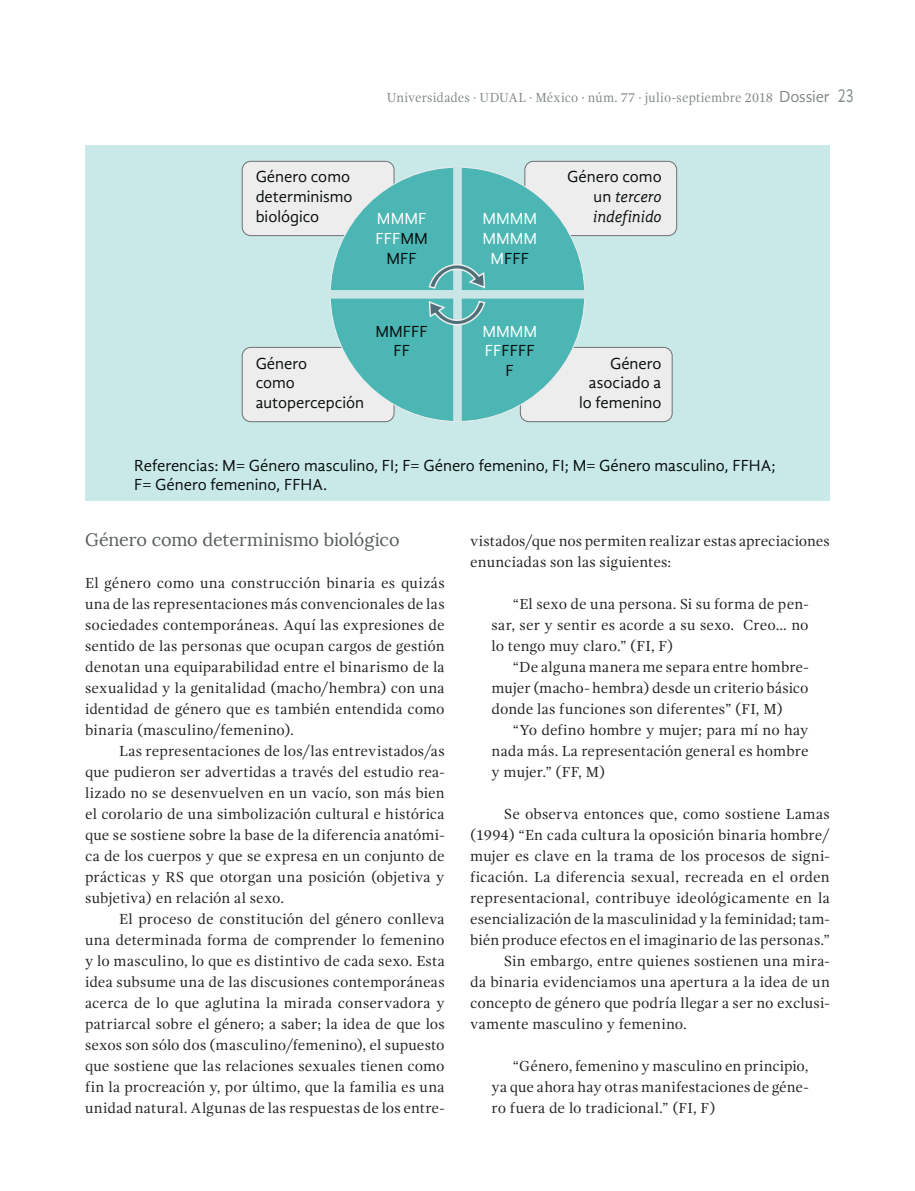
<style>
.page{position:relative;width:915px;height:1191px;background:#fff}
.page>*{position:absolute;margin:0;border:0;box-sizing:border-box;transform-origin:0 0}
.Art_-_subtítulo_2{font:18px "Lora";letter-spacing:-.01em;color:#575e5c}
.t1{font:16.5px/19.8px "Gandhi Sans";color:#080d0c}
.t2{font:16.5px/19.8px "Gandhi Sans";color:#fff;text-align:center}
.t3{font:italic 16.5px/19.8px "Gandhi Sans";letter-spacing:-.01em;color:#080d0c;text-align:justify}
.Art_-_Cuerpo_de_txt{font:15px/21px "Gandhi Serif";letter-spacing:.01em;color:#20231e;text-align:justify}
.Art_-_Cita{font:15px/21px "Gandhi Serif";letter-spacing:.005em;color:#20231e;text-align:justify}
.Art_-_1er_párrafo{font:15px/21px "Gandhi Serif";letter-spacing:.005em;color:#20231e;text-align:justify}
.t4{font:13.5px "Gandhi Serif";letter-spacing:.01em;color:#818888;scale:.95 1}
.s1{font-family:"Gandhi Sans";font-size:16.5px}
.s2{font-family:"Gandhi Sans";font-size:19.5px}
.s3{color:#080d0c}
.s4{font-style:normal}
</style>
<div class="page">
<div style="left:85px;top:145px;width:744px;height:355px;background:#c9e9e8"></div>
<div style="left:242px;top:161px;width:152px;height:75px;background:#ededed;border-radius:9px"></div>
<div style="left:242px;top:161px;width:152px;height:75px;border:1px solid #717071;border-radius:9px"></div>
<div style="left:242px;top:347px;width:152px;height:75px;background:#ededed;border-radius:9px"></div>
<div style="left:242px;top:347px;width:152px;height:75px;border:1px solid #717071;border-radius:9px"></div>
<div style="left:524px;top:161px;width:152px;height:75px;background:#ededed;border-radius:9px"></div>
<div style="left:524px;top:161px;width:153px;height:75px;border:1px solid #717071;border-radius:9px"></div>
<div style="left:520px;top:347px;width:152px;height:75px;background:#ededed;border-radius:9px"></div>
<div style="left:519px;top:347px;width:153px;height:75px;border:1px solid #717071;border-radius:9px"></div>
<svg style="left:330px;top:167px;width:255px;height:254px;fill:#4bb6b4"></svg>
<svg style="left:427px;top:256px;width:59px;height:34px;background:#6eb9b9"></svg>
<svg style="left:428px;top:300px;width:58px;height:34px;background:#6eb9b9"></svg>
<p class="t4" style="left:387px;top:90px;width:493px">Universidades · UDUAL · México · núm. 77 · julio-septiembre 2018 <span class="s1">Dossier</span> <span class="s2">23</span></p>
<p class="t1" style="left:255px;top:167px;width:98px">Género como determinismo biológico</p>
<p class="t2" style="left:375px;top:209px;width:54px">MMMF<br>FFF<span class="s3">MM<br>MFF</span></p>
<p class="t2" style="left:482px;top:209px;width:56px">MMMM<br>MMMM<br>M<span class="s3">FFF</span></p>
<p class="t1" style="left:255px;top:353px;width:110px">Género<br>como autopercepción</p>
<p class="t1" style="left:375px;top:321px;width:54px;text-align:center">MMFFF<br>FF</p>
<p class="t2" style="left:482px;top:321px;width:56px">MMMM<br>FF<span class="s3">FFFF<br>F</span></p>
<p class="t3" style="left:593px;top:167px;width:70px;text-indent:-26px"><span class="s4">Género como un</span> tercero indefinido</p>
<p class="t1" style="left:579px;top:353px;width:84px;text-align:right">Género asociado a lo femenino</p>
<p class="t1" style="left:134px;top:455px;width:642px">Referencias: M= Género masculino, FI; F= Género femenino, FI; M= Género masculino, FFHA;<br>F= Género femenino, FFHA.</p>
<p class="Art_-_subtítulo_2" style="left:85px;top:529px;width:316px">Género como determinismo biológico</p>
<p class="Art_-_1er_párrafo" style="left:85px;top:573px;width:361px">El género como una construcción binaria es quizás una de las representaciones más convencionales de las sociedades contemporáneas. Aquí las expresiones de sentido de las personas que ocupan cargos de gestión denotan una equiparabilidad entre el binarismo de la sexualidad y la genitalidad (macho/hembra) con una identidad de género que es también entendida como binaria (masculino/femenino).</p>
<p class="Art_-_Cuerpo_de_txt" style="left:85px;top:741px;width:361px;text-indent:34px">Las representaciones de los/las entrevistados/as que pudieron ser advertidas a través del estudio rea&shy;lizado no se desenvuelven en un vacío, son más bien el corolario de una simbolización cultural e histórica que se sostiene sobre la base de la diferencia anatómi&shy;ca de los cuerpos y que se expresa en un conjunto de prácticas y RS que otorgan una posición (objetiva y subjetiva) en relación al sexo.</p>
<p class="Art_-_Cuerpo_de_txt" style="left:85px;top:909px;width:361px;text-indent:34px">El proceso de constitución del género conlleva una determinada forma de comprender lo femenino y lo masculino, lo que es distintivo de cada sexo. Esta idea subsume una de las discusiones contemporáneas acerca de lo que aglutina la mirada conservadora y patriarcal sobre el género; a saber; la idea de que los sexos son sólo dos (masculino/femenino), el supuesto que sostiene que las relaciones sexuales tienen como fin la procreación y, por último, que la familia es una unidad natural. Algunas de las respuestas de los entre-</p>
<p class="Art_-_Cuerpo_de_txt" style="left:470px;top:531px;width:361px">vistados/que nos permiten realizar estas apreciaciones enunciadas son las siguientes:</p>
<p class="Art_-_Cita" style="left:491px;top:594px;width:318px;text-indent:21px">“El sexo de una persona. Si su forma de pen&shy;sar, ser y sentir es acorde a su sexo. Creo... no lo tengo muy claro.” (FI, F)</p>
<p class="Art_-_Cita" style="left:491px;top:657px;width:318px;text-indent:21px">“De alguna manera me separa entre hombre&shy;mujer (macho- hembra) desde un criterio básico donde las funciones son diferentes” (FI, M)</p>
<p class="Art_-_Cita" style="left:491px;top:720px;width:318px;text-indent:21px">“Yo defino hombre y mujer; para mí no hay nada más. La representación general es hombre y mujer.” (FF, M)</p>
<p class="Art_-_Cuerpo_de_txt" style="left:470px;top:804px;width:361px;text-indent:34px">Se observa entonces que, como sostiene Lamas (1994) “En cada cultura la oposición binaria hombre/ mujer es clave en la trama de los procesos de signi&shy;ficación. La diferencia sexual, recreada en el orden representacional, contribuye ideológicamente en la esencialización de la masculinidad y la feminidad; tam&shy;bién produce efectos en el imaginario de las personas.”</p>
<p class="Art_-_Cuerpo_de_txt" style="left:470px;top:951px;width:361px;text-indent:34px">Sin embargo, entre quienes sostienen una mira&shy;da binaria evidenciamos una apertura a la idea de un concepto de género que podría llegar a ser no exclusi&shy;vamente masculino y femenino.</p>
<p class="Art_-_Cita" style="left:491px;top:1056px;width:318px;text-indent:21px">“Género, femenino y masculino en principio, ya que ahora hay otras manifestaciones de géne&shy;ro fuera de lo tradicional.” (FI, F)</p>
</div>
